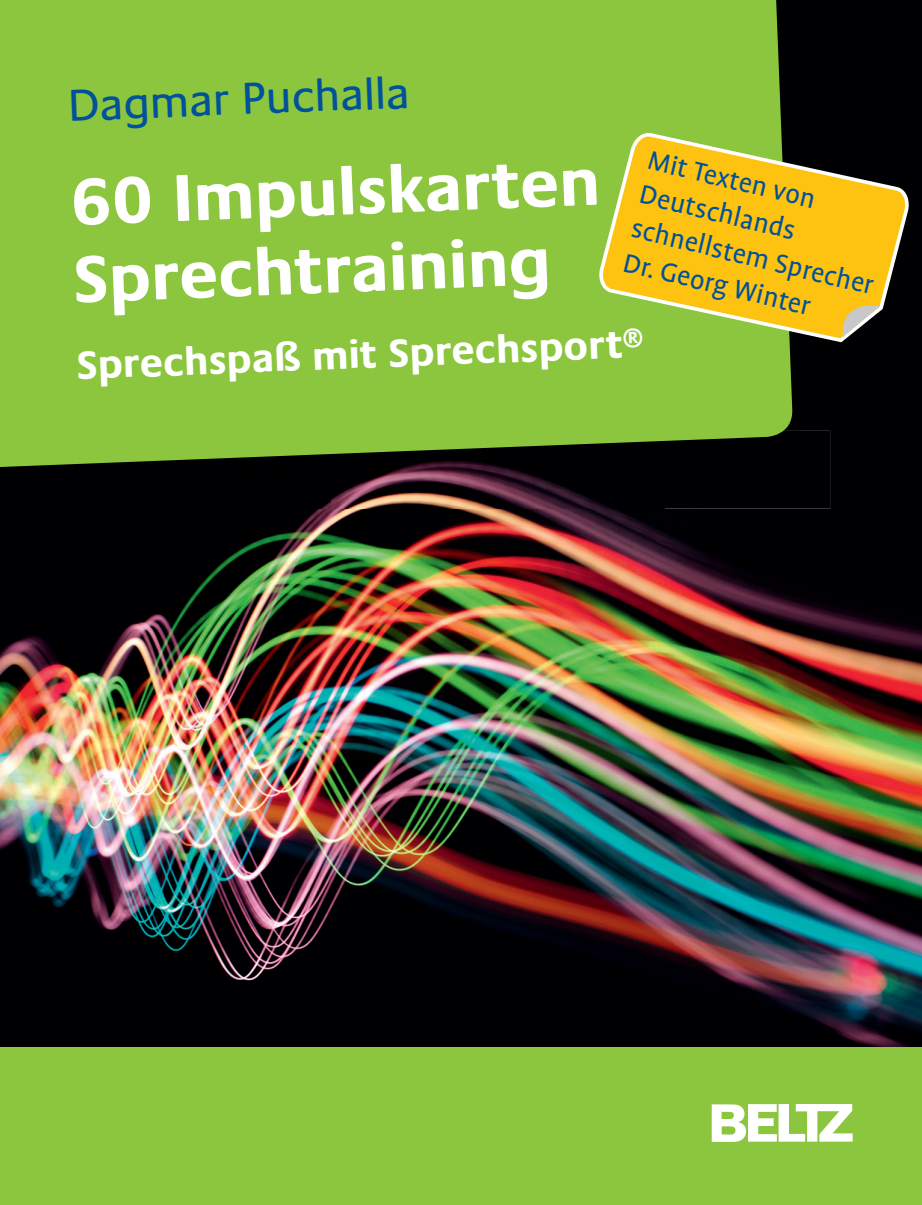
<style>
.page{position:relative;width:922px;height:1205px;background:#fff}
.page>*{position:absolute;margin:0;border:0;box-sizing:border-box;transform-origin:0 0}
.t1{font:700 67.5px/77.8px "Praxis Com";color:#fff}
.t2{font:45px "Praxis Com";color:#01519b}
.t3{font:700 40px "Praxis Com";color:#fff}
.t4{font:30px/35px "Profile OT";color:#01519b}
</style>
<div class="page">
<img style="left:1px;top:0;width:920px;height:1047px">
<img style="left:1px;top:431px;width:828px;height:78px">
<div style="left:1px;top:0;width:792px;height:471px;background:#8bc63e"></div>
<div style="left:0;top:1047px;width:921px;height:158px;background:#8bc63e"></div>
<img style="left:711px;top:1104px;width:141px;height:38px">
<svg style="left:594px;top:129px;width:318px;height:216px"></svg>
<svg style="left:835px;top:301px;width:44px;height:36px"></svg>
<hr style="left:0;top:0;width:1px;height:1047px;background:#8bc63e">
<hr style="left:921px;top:0;width:1px;height:1047px;background:#8bc63e">
<h2 class="t2" style="left:67px;top:79px;width:343px;rotate:-2deg">Dagmar Puchalla</h2>
<p class="t4" style="left:650px;top:144px;width:250px;rotate:13deg">Mit Texten von<br>Deutschlands schnellstem Sprecher<br>Dr. Georg Winter</p>
<h1 class="t1" style="left:69px;top:162px;width:531px;rotate:-2deg">60 Impulskarten<br>Sprechtraining</h1>
<h3 class="t3" style="left:76px;top:340px;width:568px;rotate:-2deg">Sprechspaß mit Sprechsport<sup>®</sup></h3>
</div>
